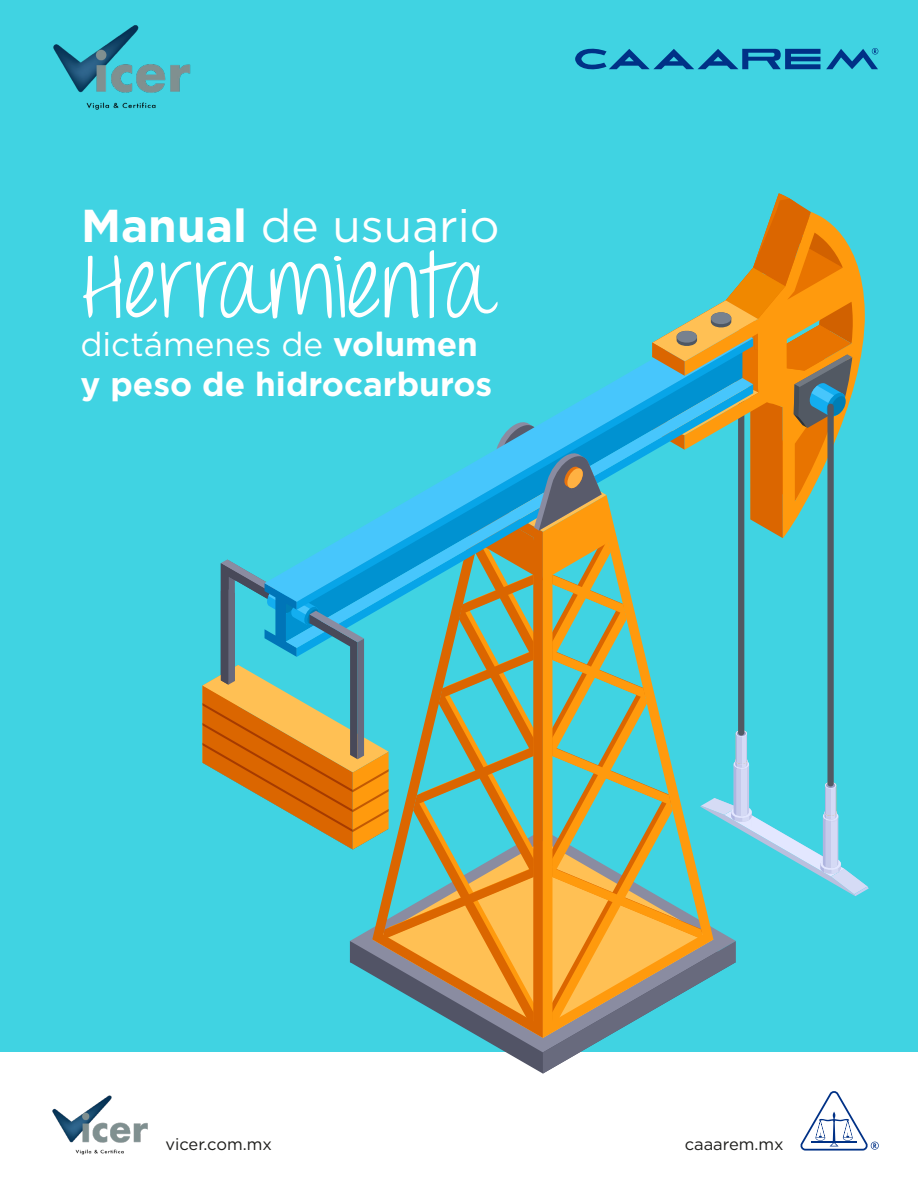
<style>
.page{position:relative;width:918px;height:1188px;background:#fff}
.page>*{position:absolute;margin:0;border:0;box-sizing:border-box;transform-origin:0 0}
.t1{font:91.05px "Throw My Hands Upinthe Air";color:#fff}
.t2{font:46.05px "Gotham";color:#fff}
.t3{font:700 33.3px/40px "Gotham";color:#fff}
.t4{font:16.5px "Gotham";color:#1d1d1b}
.s1{font-weight:700}
.s2{font-weight:400}
</style>
<div class="page">
<div style="left:0;top:0;width:918px;height:1051px;background:#40d3e2"></div>
<svg style="left:575px;top:48px;width:303px;height:22px"></svg>
<svg style="left:800px;top:1091px;width:79px;height:60px"></svg>
<img style="left:53px;top:25px;width:138px;height:85px">
<img style="left:52px;top:1095px;width:96px;height:60px">
<div style="left:738px;top:346px;width:6px;height:390px;background:#525963;border-radius:3px"></div>
<svg style="left:505px;top:1052px;width:38px;height:22px"></svg>
<svg style="left:350px;top:928px;width:386px;height:124px"></svg>
<svg style="left:543px;top:941px;width:193px;height:133px"></svg>
<svg style="left:372px;top:657px;width:171px;height:381px"></svg>
<svg style="left:543px;top:657px;width:170px;height:381px"></svg>
<svg style="left:440px;top:648px;width:305px;height:9px"></svg>
<svg style="left:442px;top:610px;width:303px;height:38px"></svg>
<svg style="left:389px;top:602px;width:356px;height:8px"></svg>
<svg style="left:305px;top:360px;width:440px;height:242px"></svg>
<svg style="left:857px;top:264px;width:8px;height:111px"></svg>
<svg style="left:652px;top:199px;width:205px;height:339px"></svg>
<svg style="left:478px;top:421px;width:139px;height:159px;background:#719f95"></svg>
<svg style="left:202px;top:560px;width:187px;height:290px"></svg>
<svg style="left:700px;top:730px;width:169px;height:166px"></svg>
<div style="left:827px;top:404px;width:7px;height:382px;background:#525963;border-radius:3px"></div>
<h2 class="t2" style="left:81px;top:196px;width:420px"><span class="s1">Manual</span> de usuario</h2>
<h1 class="t1" style="left:80px;top:232px;width:415px">Herramienta</h1>
<p class="t3" style="left:80px;top:324px;width:413px"><span class="s2">dictámenes de</span> volumen y peso de hidrocarburos</p>
<p class="t4" style="left:165px;top:1134px;width:108px">vicer.com.mx</p>
<p class="t4" style="left:685px;top:1134px;width:100px">caaarem.mx</p>
</div>
